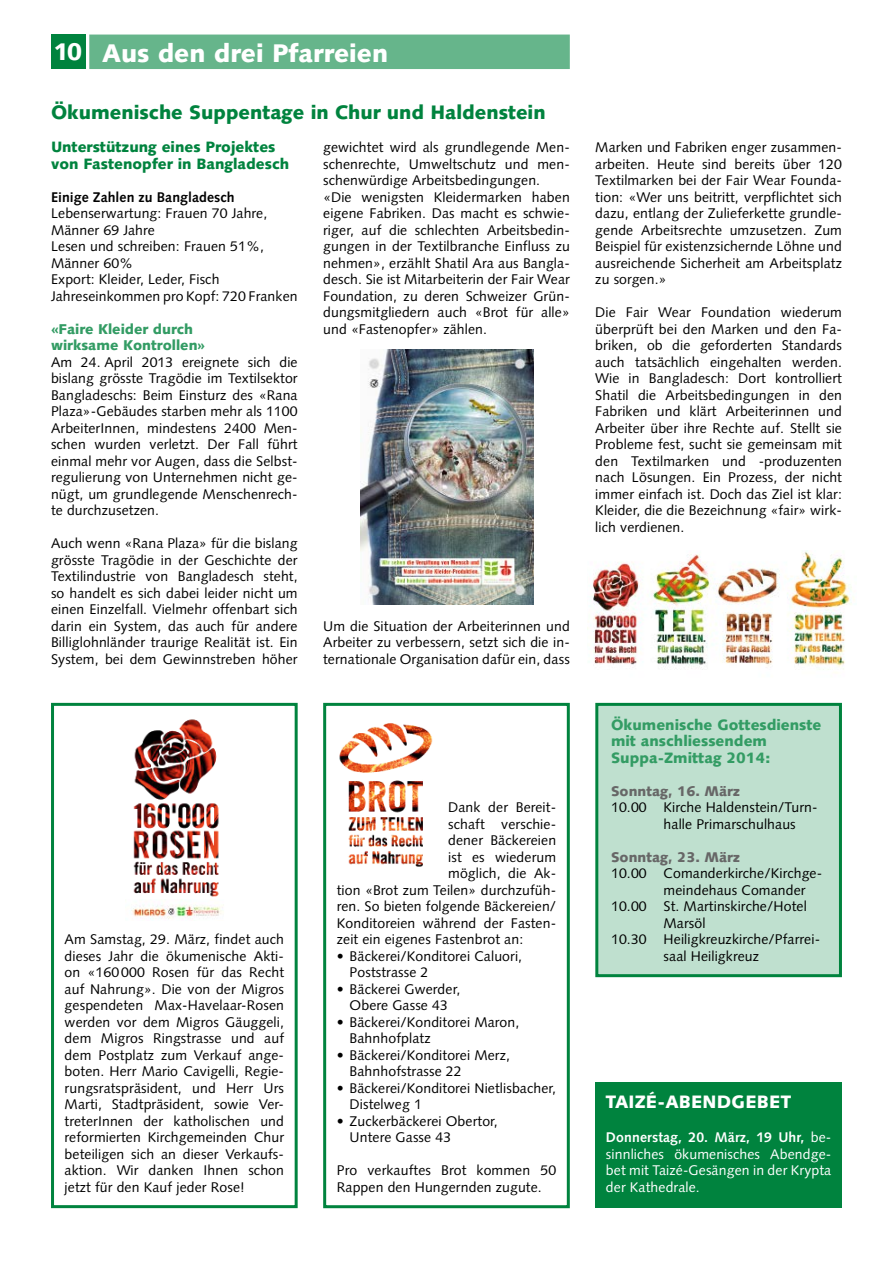
<style>
.page{position:relative;width:893px;height:1263px;background:#fff}
.page>*{position:absolute;margin:0;border:0;box-sizing:border-box;transform-origin:0 0}
.t1{font:900 25.5px "Syntax";color:#fff}
.t2{font:900 19.5px "Syntax";color:#00833e}
.t3{font:900 18px "Syntax";letter-spacing:.01em;color:#fff}
.t4{font:900 15px/16.5px "Syntax";color:#339c64}
.t5{font:900 15px/16.5px "Syntax";color:#00833e}
.t6{font:14.1px/16.5px "Syntax";letter-spacing:.01em;color:#000}
.t7{font:14.1px/16.5px "Syntax";letter-spacing:.01em;color:#fff;text-align:justify}
.t8{font:900 14.1px/16.5px "Syntax";color:#339c64}
.t9{font:900 14.1px "Syntax";color:#676767}
.t10{font:700 14.1px "Syntax";letter-spacing:.005em;color:#000}
.s1{font-size:24px}
.s2{font-weight:700}
</style>
<div class="page">
<div style="left:51px;top:35px;width:34px;height:34px;background:#00833e"></div>
<div style="left:89px;top:35px;width:481px;height:34px;background:#66b58b"></div>
<div style="left:595px;top:1082px;width:247px;height:126px;background:#00833e"></div>
<div style="left:597px;top:704px;width:243px;height:272px;background:#bfe0cf"></div>
<div style="left:595px;top:703px;width:247px;height:274px;border:3px solid #00833e"></div>
<img style="left:591px;top:550px;width:263px;height:123px">
<div style="left:323px;top:703px;width:247px;height:505px;border:3px solid #00833e"></div>
<div style="left:51px;top:703px;width:247px;height:505px;border:3px solid #00833e"></div>
<img style="left:339px;top:723px;width:94px;height:144px">
<img style="left:131px;top:719px;width:93px;height:200px">
<img style="left:360px;top:350px;width:173px;height:254px">
<h1 class="t1" style="left:54px;top:38px;width:336px"><span class="s1">10</span> Aus den drei Pfarreien</h1>
<h2 class="t2" style="left:51px;top:101px;width:496px">Ökumenische Suppentage in Chur und Haldenstein</h2>
<p class="t5" style="left:51px;top:139px;width:240px">Unterstützung eines Projektes von Fastenopfer in Bangladesch</p>
<p class="t10" style="left:51px;top:189px;width:185px">Einige Zahlen zu Bangladesch</p>
<p class="t6" style="left:51px;top:205px;width:248px">Lebenserwartung: Frauen 70 Jahre,<br>Männer 69 Jahre<br>Lesen und schreiben: Frauen 51%,<br>Männer 60%<br>Export: Kleider, Leder, Fisch<br>Jahreseinkommen pro Kopf: 720 Franken</p>
<p class="t8" style="left:51px;top:320px;width:156px">«Faire Kleider durch wirksame Kontrollen»</p>
<p class="t6" style="left:51px;top:353px;width:248px;text-align:justify">Am 24. April 2013 ereignete sich die bislang grösste Tragödie im Textilsektor Bangladeschs: Beim Einsturz des «Rana Plaza»-Gebäudes starben mehr als 1100<br>ArbeiterInnen, mindestens 2400 Men&shy;schen wurden verletzt. Der Fall führt einmal mehr vor Augen, dass die Selbst&shy;regulierung von Unternehmen nicht ge&shy;nügt, um grundlegende Menschenrech&shy;te durchzusetzen.</p>
<p class="t6" style="left:51px;top:535px;width:248px;text-align:justify">Auch wenn «Rana Plaza» für die bislang grösste Tragödie in der Geschichte der Textilindustrie von Bangladesch steht, so handelt es sich dabei leider nicht um einen Einzelfall. Vielmehr offenbart sich darin ein System, das auch für andere Billiglohnländer traurige Realität ist. Ein System, bei dem Gewinnstreben höher</p>
<p class="t6" style="left:323px;top:139px;width:248px">gewichtet wird als grundlegende Men&shy;schenrechte, Umweltschutz und men&shy;schenwürdige Arbeitsbedingungen. «Die wenigsten Kleidermarken haben eigene Fabriken. Das macht es schwie&shy;riger, auf die schlechten Arbeitsbedin&shy;gungen in der Textilbranche Einfluss zu nehmen», erzählt Shatil Ara aus Bangla&shy;desch. Sie ist Mitarbeiterin der Fair Wear Foundation, zu deren Schweizer Grün&shy;dungsmitgliedern auch «Brot für alle» und «Fastenopfer» zählen.</p>
<p class="t6" style="left:323px;top:617px;width:248px;text-align:justify">Um die Situation der Arbeiterinnen und Arbeiter zu verbessern, setzt sich die in&shy;ternationale Organisation dafür ein, dass</p>
<p class="t6" style="left:65px;top:931px;width:221px;text-align:justify">Am Samstag, 29. März, findet auch dieses Jahr die ökumenische Akti&shy;on «160 000 Rosen für das Recht auf Nahrung». Die von der Migros gespendeten Max-Havelaar-Rosen werden vor dem Migros Gäuggeli, dem Migros Ringstrasse und auf dem Postplatz zum Verkauf ange&shy;boten. Herr Mario Cavigelli, Regie&shy;rungsratspräsident, und Herr Urs Marti, Stadtpräsident, sowie Ver&shy;treterInnen der katholischen und reformierten Kirchgemeinden Chur beteiligen sich an dieser Verkaufs&shy;aktion. Wir danken Ihnen schon jetzt für den Kauf jeder Rose!</p>
<p class="t6" style="left:448px;top:799px;width:110px">Dank der Bereit-</p>
<p class="t6" style="left:448px;top:815px;width:110px">schaft verschie-</p>
<p class="t6" style="left:448px;top:832px;width:110px">dener Bäckereien</p>
<p class="t6" style="left:448px;top:848px;width:110px">ist es wiederum</p>
<p class="t6" style="left:448px;top:865px;width:110px">möglich, die Ak-</p>
<p class="t6" style="left:337px;top:881px;width:221px">tion «Brot zum Teilen» durchzufüh-</p>
<p class="t6" style="left:337px;top:898px;width:221px">ren. So bieten folgende Bäckereien/</p>
<p class="t6" style="left:337px;top:914px;width:221px">Konditoreien während der Fasten-</p>
<p class="t6" style="left:337px;top:931px;width:188px">zeit ein eigenes Fastenbrot an:</p>
<p class="t6" style="left:350px;top:947px;width:174px;text-indent:-13px">• Bäckerei/Konditorei Caluori,<br>Poststrasse 2</p>
<p class="t6" style="left:337px;top:980px;width:125px;text-align:center">• Bäckerei Gwerder,<br>Obere Gasse 43</p>
<p class="t6" style="left:350px;top:1013px;width:171px;text-indent:-13px">• Bäckerei/Konditorei Maron,<br>Bahnhofplatz</p>
<p class="t6" style="left:350px;top:1046px;width:162px;text-indent:-13px">• Bäckerei/Konditorei Merz,<br>Bahnhofstrasse 22</p>
<p class="t6" style="left:350px;top:1079px;width:208px;text-indent:-13px">• Bäckerei/Konditorei Nietlisbacher,<br>Distelweg 1</p>
<p class="t6" style="left:350px;top:1112px;width:150px;text-indent:-13px">• Zuckerbäckerei Obertor,<br>Untere Gasse 43</p>
<p class="t6" style="left:337px;top:1162px;width:221px">Pro verkauftes Brot kommen 50<br>Rappen den Hungernden zugute.</p>
<p class="t6" style="left:595px;top:139px;width:248px;text-align:justify">Marken und Fabriken enger zusammen&shy;arbeiten. Heute sind bereits über 120<br>Textilmarken bei der Fair Wear Founda&shy;tion: «Wer uns beitritt, verpflichtet sich dazu, entlang der Zulieferkette grundle&shy;gende Arbeitsrechte umzusetzen. Zum Beispiel für existenzsichernde Löhne und ausreichende Sicherheit am Arbeitsplatz zu sorgen.»</p>
<p class="t6" style="left:595px;top:304px;width:248px;text-align:justify">Die Fair Wear Foundation wiederum überprüft bei den Marken und den Fa&shy;briken, ob die geforderten Standards auch tatsächlich eingehalten werden.<br>Wie in Bangladesch: Dort kontrolliert Shatil die Arbeitsbedingungen in den Fabriken und klärt Arbeiterinnen und Arbeiter über ihre Rechte auf. Stellt sie Probleme fest, sucht sie gemeinsam mit den Textilmarken und -produzenten nach Lösungen. Ein Prozess, der nicht immer einfach ist. Doch das Ziel ist klar:<br>Kleider, die die Bezeichnung «fair» wirk&shy;lich verdienen.</p>
<p class="t4" style="left:611px;top:716px;width:212px">Ökumenische Gottesdienste mit anschliessendem<br>Suppa-Zmittag 2014:</p>
<p class="t9" style="left:611px;top:782px;width:131px">Sonntag, 16. März</p>
<p class="t6" style="left:664px;top:799px;width:155px;text-indent:-52px">10.00 Kirche Haldenstein/Turn&shy;halle Primarschulhaus</p>
<p class="t9" style="left:611px;top:848px;width:131px">Sonntag, 23. März</p>
<p class="t6" style="left:611px;top:865px;width:213px">10.00 Comanderkirche/Kirchge-</p>
<p class="t6" style="left:664px;top:881px;width:144px">meindehaus Comander</p>
<p class="t6" style="left:611px;top:898px;width:197px">10.00 St. Martinskirche/Hotel</p>
<p class="t6" style="left:664px;top:914px;width:43px">Marsöl</p>
<p class="t6" style="left:611px;top:931px;width:211px">10.30 Heiligkreuzkirche/Pfarrei-</p>
<p class="t6" style="left:664px;top:947px;width:97px">saal Heiligkreuz</p>
<p class="t3" style="left:606px;top:1091px;width:187px">TAIZÉ-ABENDGEBET</p>
<p class="t7" style="left:606px;top:1129px;width:227px"><span class="s2">Donnerstag, 20. März, 19 Uhr,</span> be&shy;sinnliches ökumenisches Abendge&shy;bet mit Taizé-Gesängen in der Krypta der Kathedrale.</p>
</div>
